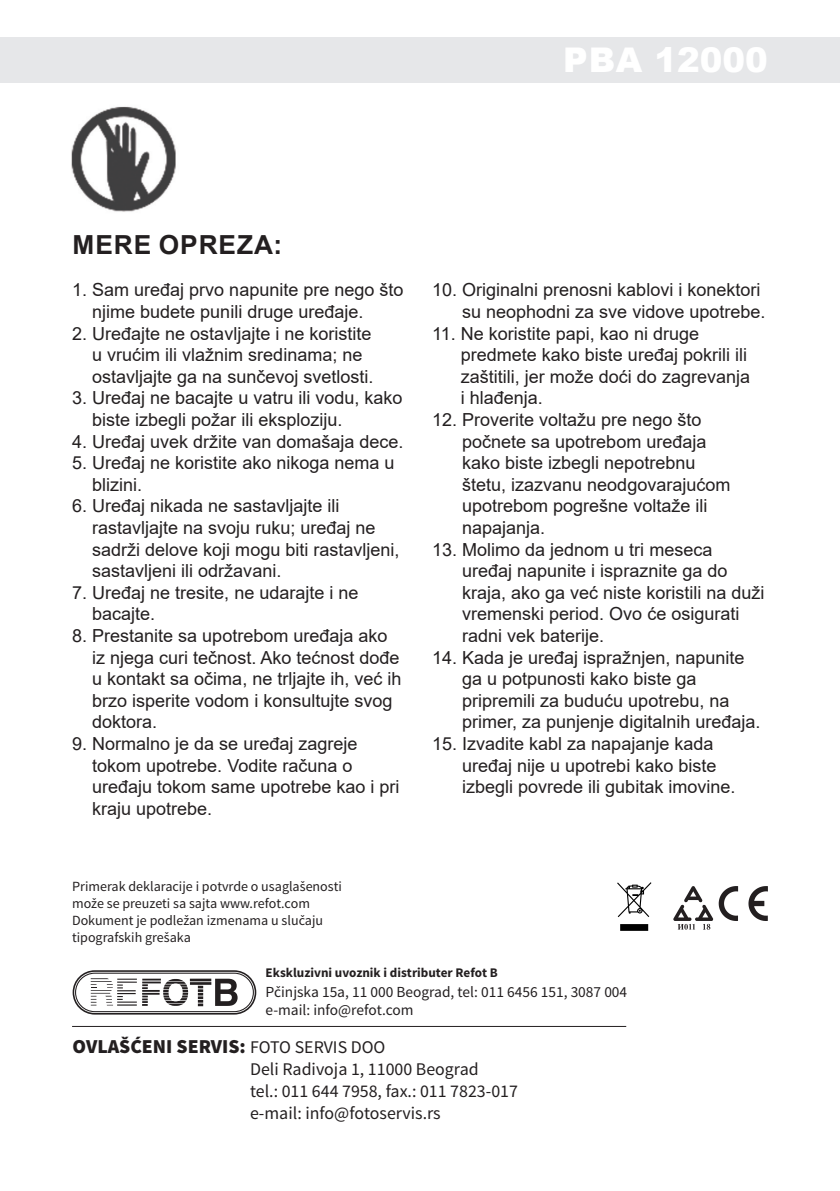
<style>
.page{position:relative;width:840px;height:1191px;background:#fff}
.page>*{position:absolute;margin:0;border:0;box-sizing:border-box;transform-origin:0 0}
.podnaslov{font:900 34px "Arial";color:#fff}
.copy_text{font:700 26.2px "Arial";letter-spacing:.035em;color:#231f20}
.t1{font:900 19.8px "Source Sans Pro";color:#231f20}
.copy_text-2{font:18px/21.6px "Arial";color:#231f20}
.t2{font:17.8px/22px "Source Sans Pro";color:#231f20}
.t3{font:15.4px "Source Sans Pro";color:#231f20}
.t4{font:14px/16.8px "Source Sans Pro";color:#231f20}
.t5{font:700 13.2px "Source Sans Pro";color:#231f20}
.t6{font:10.4px/13.4px "Arial";color:#000}
.s1{font-weight:400;font-size:17.8px}
</style>
<div class="page">
<div style="left:73px;top:970px;width:183px;height:44px;border:2px solid #231f20;border-radius:21px"></div>
<div style="left:75px;top:972px;width:179px;height:40px;border:1px solid #231f20;border-radius:19px"></div>
<hr style="left:190px;top:978px;width:21px;height:3px;background:#231f20">
<hr style="left:190px;top:982px;width:21px;height:2px;background:#231f20">
<svg style="left:198px;top:985px;width:5px;height:21px"></svg>
<svg style="left:215px;top:978px;width:22px;height:28px"></svg>
<svg style="left:91px;top:978px;width:97px;height:27px"></svg>
<hr style="left:72px;top:1026px;width:554px;height:1px;background:#231f20">
<svg style="left:617px;top:882px;width:34px;height:49px"></svg>
<svg style="left:748px;top:886px;width:19px;height:35px"></svg>
<div style="left:0;top:37px;width:839px;height:45px;background:#e6e7e9"></div>
<svg style="left:673px;top:886px;width:64px;height:43px"></svg>
<img style="left:71px;top:106px;width:105px;height:106px">
<p class="podnaslov" style="left:562px;top:35px;width:206px">PBA 12000</p>
<p class="copy_text" style="left:72px;top:226px;width:211px">MERE OPREZA:</p>
<p class="copy_text-2" style="left:92px;top:279px;width:313px;text-indent:-20px">1. Sam uređaj prvo napunite pre nego što njime budete punili druge uređaje.</p>
<p class="copy_text-2" style="left:92px;top:322px;width:283px;text-indent:-20px">2. Uređajte ne ostavljajte i ne koristite u vrućim ili vlažnim sredinama; ne ostavljajte ga na sunčevoj svetlosti.</p>
<p class="copy_text-2" style="left:92px;top:387px;width:312px;text-indent:-20px">3. Uređaj ne bacajte u vatru ili vodu, kako biste izbegli požar ili eksploziju.</p>
<p class="copy_text-2" style="left:72px;top:430px;width:333px">4. Uređaj uvek držite van domašaja dece.</p>
<p class="copy_text-2" style="left:92px;top:452px;width:304px;text-indent:-20px">5. Uređaj ne koristite ako nikoga nema u blizini.</p>
<p class="copy_text-2" style="left:92px;top:495px;width:309px;text-indent:-20px">6. Uređaj nikada ne sastavljajte ili rastavljajte na svoju ruku; uređaj ne sadrži delove koji mogu biti rastavljeni, sastavljeni ili održavani.</p>
<p class="copy_text-2" style="left:92px;top:581px;width:268px;text-indent:-20px">7. Uređaj ne tresite, ne udarajte i ne bacajte.</p>
<p class="copy_text-2" style="left:92px;top:625px;width:311px;text-indent:-20px">8. Prestanite sa upotrebom uređaja ako iz njega curi tečnost. Ako tećnost dođe u kontakt sa očima, ne trljajte ih, već ih brzo isperite vodom i konsultujte svog doktora.</p>
<p class="copy_text-2" style="left:92px;top:733px;width:309px;text-indent:-20px">9. Normalno je da se uređaj zagreje tokom upotrebe. Vodite računa o uređaju tokom same upotrebe kao i pri kraju upotrebe.</p>
<p class="t4" style="left:72px;top:878px;width:271px">Primerak deklaracije i potvrde o usaglašenosti može se preuzeti sa sajta www.refot.com</p>
<p class="t4" style="left:72px;top:912px;width:252px">Dokument je podležan izmenama u slučaju tipografskih grešaka</p>
<p class="t6" style="left:187px;top:881px;width:161px;line-height:12.6px">Re-connecting to Bluetooth device<br>A)</p>
<p class="t6" style="left:224px;top:893px;width:101px">Automatic connecting</p>
<p class="t6" style="left:187px;top:918px;width:153px">connected device automatically .</p>
<p class="copy_text-2" style="left:432px;top:279px;width:335px;text-align:right">10. Originalni prenosni kablovi i konektori su neophodni za sve vidove upotrebe.</p>
<p class="copy_text-2" style="left:460px;top:322px;width:291px;text-indent:-29px">11. Ne koristite papi, kao ni druge predmete kako biste uređaj pokrili ili zaštitili, jer može doći do zagrevanja i hlađenja.</p>
<p class="copy_text-2" style="left:462px;top:409px;width:270px;text-indent:-30px">12. Proverite voltažu pre nego što počnete sa upotrebom uređaja kako biste izbegli nepotrebnu štetu, izazvanu neodgovarajućom upotrebom pogrešne voltaže ili napajanja.</p>
<p class="copy_text-2" style="left:462px;top:538px;width:304px;text-indent:-30px">13. Molimo da jednom u tri meseca uređaj napunite i ispraznite ga do kraja, ako ga već niste koristili na duži vremenski period. Ovo će osigurati radni vek baterije.</p>
<p class="copy_text-2" style="left:462px;top:646px;width:300px;text-indent:-30px">14. Kada je uređaj ispražnjen, napunite ga u potpunosti kako biste ga pripremili za buduću upotrebu, na primer, za punjenje digitalnih uređaja.</p>
<p class="copy_text-2" style="left:462px;top:733px;width:275px;text-indent:-30px">15. Izvadite kabl za napajanje kada uređaj nije u upotrebi kako biste izbegli povrede ili gubitak imovine.</p>
<p class="t5" style="left:265px;top:964px;width:233px">Ekskluzivni uvoznik i distributer Refot B</p>
<p class="t3" style="left:265px;top:982px;width:363px">Pčinjska 15a, 11 000 Beograd, tel: 011 6456 151, 3087 004</p>
<p class="t3" style="left:265px;top:1000px;width:149px">e-mail: info@refot.com</p>
<p class="t6" style="left:320px;top:988px;width:111px">V3.0+EDR<br>HSP,HFP,A2DP,AVRCP</p>
<p class="t1" style="left:73px;top:1033px;width:314px">OVLAŠĆENI SERVIS: <span class="s1">FOTO SERVIS DOO</span></p>
<p class="t2" style="left:250px;top:1058px;width:269px">Deli Radivoja 1, 11000 Beograd<br>tel.: 011 644 7958, fax.: 011 7823-017 e-mail: info@fotoservis.rs</p>
<p class="t6" style="left:189px;top:1042px;width:62px">Standby time</p>
<p class="t6" style="left:320px;top:1042px;width:45px">250hours</p>
<p class="t6" style="left:320px;top:1069px;width:61px">10 hours<br>14.5*10*6cm</p>
<p class="t6" style="left:320px;top:1109px;width:48px">10 meters</p>
</div>
